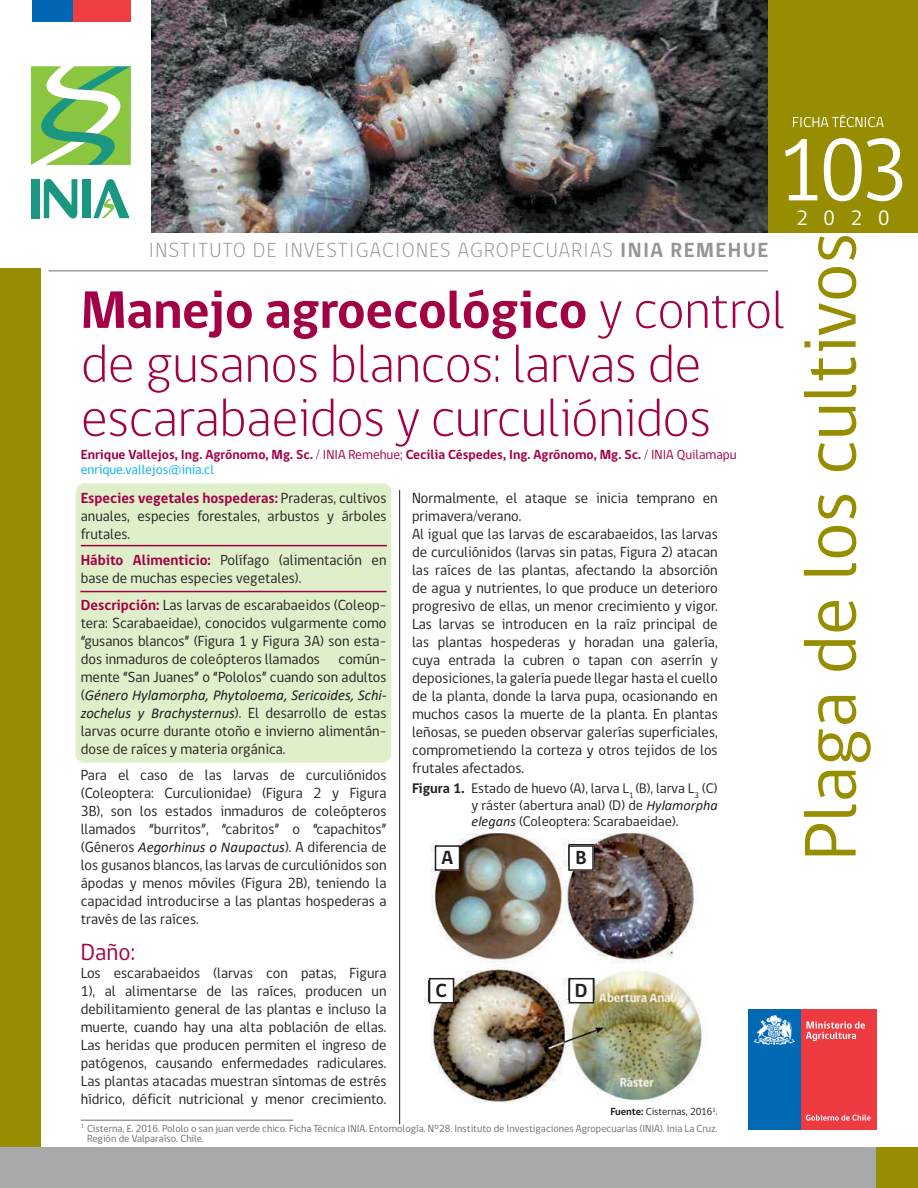
<style>
.page{position:relative;width:918px;height:1188px;background:#fff}
.page>*{position:absolute;margin:0;border:0;box-sizing:border-box;transform-origin:0 0}
.t1{font:90.3px "gob CL";color:#fff;scale:.95 1}
.t2{font:75px "gob CL";color:#968d00}
.t3{font:300 54px/54px "gob CL";letter-spacing:-.01em;color:#a30146}
.t4{font:24px "gob CL";color:#a30146}
.t5{font:21.3px "gob CL";color:#fff}
.t6{font:300 21px "gob CL";letter-spacing:.065em;color:#939598}
.t7{font:700 19.5px "gob CL";color:#231f20}
.t8{font:15px/18px "gob CL";color:#231f20;text-align:justify}
.t9{font:italic 15px/18px "Calibri";color:#231f20}
.t10{font:14.25px/16.5px "gob CL";color:#231f20;text-align:justify}
.t11{font:700 13.5px/15px "gob CL";color:#a30146}
.t12{font:10.5px/16.8px "gob CL";color:#6c6d70;text-align:right}
.s1{font-weight:700}
.s2{font-weight:400}
.s3{font-weight:400;color:#00aeef}
.s4{font-weight:700;color:#a30146}
.s5{font-family:"gob CL";font-style:normal}
.s6{font-family:"Calibri";font-style:italic}
.s7{font-weight:700;color:#231f20}
.s8{color:#231f20}
</style>
<div class="page">
<div style="left:76px;top:483px;width:315px;height:280px;background:#deefc9;border-radius:9px"></div>
<img style="left:424px;top:833px;width:281px;height:270px">
<div style="left:748px;top:1009px;width:53px;height:121px;background:#0168b3"></div>
<div style="left:801px;top:1009px;width:76px;height:121px;background:#ee3a41"></div>
<svg style="left:754px;top:1015px;width:41px;height:30px"></svg>
<svg style="left:806px;top:1021px;width:59px;height:20px"></svg>
<svg style="left:806px;top:1115px;width:65px;height:6px"></svg>
<div style="left:768px;top:0;width:150px;height:233px;background:#968d00"></div>
<div style="left:876px;top:1148px;width:42px;height:40px;background:#968d00"></div>
<div style="left:0;top:268px;width:41px;height:920px;background:#968d00"></div>
<img style="left:151px;top:0;width:617px;height:233px">
<svg style="left:44px;top:179px;width:33px;height:39px"></svg>
<div style="left:31px;top:179px;width:9px;height:39px;background:#1b9781"></div>
<div style="left:82px;top:179px;width:9px;height:39px;background:#1b9781"></div>
<svg style="left:93px;top:179px;width:37px;height:39px"></svg>
<svg style="left:31px;top:66px;width:100px;height:99px"></svg>
<div style="left:72px;top:0;width:59px;height:21px;background:#ee3d43"></div>
<div style="left:32px;top:0;width:40px;height:21px;background:#0166b3"></div>
<hr style="left:48px;top:270px;width:720px;height:1px;background:#6c6d70">
<svg style="left:793px;top:115px;width:91px;height:12px"></svg>
<hr style="left:399px;top:490px;width:1px;height:634px;background:#231f20">
<hr style="left:81px;top:545px;width:306px;height:1px;background:#a30146">
<hr style="left:80px;top:591px;width:307px;height:1px;background:#a30146">
<hr style="left:81px;top:1120px;width:212px;height:1px;background:#6c6d70">
<div style="left:0;top:1148px;width:876px;height:40px;background:#a8a9ad"></div>
<div style="left:436px;top:846px;width:24px;height:24px;background:#fff"></div>
<div style="left:435px;top:845px;width:25px;height:26px;border:2px solid #231f20"></div>
<div style="left:569px;top:846px;width:24px;height:24px;background:#fff"></div>
<div style="left:568px;top:845px;width:26px;height:26px;border:2px solid #231f20"></div>
<div style="left:430px;top:979px;width:24px;height:24px;background:#fff"></div>
<div style="left:429px;top:978px;width:25px;height:25px;border:2px solid #231f20"></div>
<div style="left:569px;top:979px;width:24px;height:24px;background:#fff"></div>
<div style="left:569px;top:978px;width:25px;height:25px;border:2px solid #231f20"></div>
<h1 class="t1" style="left:778px;top:109px;width:138px">103</h1>
<h2 class="t2" style="left:779px;top:860px;width:629px;rotate:-90deg">Plaga de los cultivos</h2>
<h3 class="t5" style="left:796px;top:204px;width:95px">2 0 2 0</h3>
<h3 class="t6" style="left:149px;top:236px;width:621px">INSTITUTO DE INVESTIGACIONES AGROPECUARIAS <span class="s1">INIA REMEHUE</span></h3>
<h3 class="t3" style="left:81px;top:284px;width:706px"><span class="s1">Manejo agroecológico</span> y control de gusanos blancos: larvas de escarabaeidos y curculiónidos</h3>
<p class="t11" style="left:81px;top:448px;width:657px">Enrique Vallejos, Ing. Agrónomo, Mg. Sc. <span class="s2">/ INIA Remehue;</span> Cecilia Céspedes, Ing. Agrónomo, Mg. Sc. / <span class="s2">INIA Quilamapu </span><span class="s3">enrique.vallejos@inia.cl</span></p>
<p class="t8" style="left:81px;top:489px;width:307px"><span class="s4">Especies vegetales hospederas:</span> Praderas, cultivos anuales, especies forestales, arbustos y árboles frutales.</p>
<p class="t8" style="left:81px;top:551px;width:307px"><span class="s4">Hábito Alimenticio:</span> Polífago (alimentación en base de muchas especies vegetales).</p>
<p class="t8" style="left:81px;top:596px;width:307px"><span class="s4">Descripción:</span> Las larvas de escarabaeidos (Coleop&shy;tera: Scarabaeidae), conocidos vulgarmente como “gusanos blancos” (Figura 1 y Figura 3A) son esta&shy;dos inmaduros de coleópteros llamados común&shy;mente “San Juanes” o “Pololos” cuando son adultos</p>
<p class="t9" style="left:81px;top:685px;width:307px"><span class="s5">(</span>Género Hylamorpha, Phytoloema, Sericoides, Schi&shy;zochelus y Brachysternus<span class="s5">). El desarrollo de estas</span></p>
<p class="t8" style="left:81px;top:722px;width:307px">larvas ocurre durante otoño e invierno alimentán&shy;dose de raíces y materia orgánica.</p>
<p class="t8" style="left:81px;top:766px;width:307px">Para el caso de las larvas de curculiónidos (Coleoptera: Curculionidae) (Figura 2 y Figura 3B), son los estados inmaduros de coleópteros llamados “burritos”, “cabritos” o “capachitos” (Géneros <span class="s6">Aegorhinus o Naupactus</span>). A diferencia de los gusanos blancos, las larvas de curculiónidos son ápodas y menos móviles (Figura 2B), teniendo la capacidad introducirse a las plantas hospederas a través de las raíces.</p>
<h3 class="t4" style="left:81px;top:936px;width:56px">Daño:</h3>
<p class="t8" style="left:81px;top:964px;width:307px">Los escarabaeidos (larvas con patas, Figura 1), al alimentarse de las raíces, producen un debilitamiento general de las plantas e incluso la muerte, cuando hay una alta población de ellas.<br>Las heridas que producen permiten el ingreso de patógenos, causando enfermedades radiculares.<br>Las plantas atacadas muestran síntomas de estrés hídrico, déficit nutricional y menor crecimiento.</p>
<p class="t8" style="left:412px;top:489px;width:307px;text-align:left">Normalmente, el ataque se inicia temprano en primavera/verano.<br>Al igual que las larvas de escarabaeidos, las larvas de curculiónidos (larvas sin patas, Figura 2) atacan las raíces de las plantas, afectando la absorción de agua y nutrientes, lo que produce un deterioro progresivo de ellas, un menor crecimiento y vigor.<br>Las larvas se introducen en la raíz principal de las plantas hospederas y horadan una galería, cuya entrada la cubren o tapan con aserrín y deposiciones, la galería puede llegar hasta el cuello de la planta, donde la larva pupa, ocasionando en muchos casos la muerte de la planta. En plantas leñosas, se pueden observar galerías superficiales, comprometiendo la corteza y otros tejidos de los frutales afectados.</p>
<p class="t10" style="left:472px;top:781px;width:248px;text-indent:-60px"><span class="s1">Figura 1.</span> Estado de huevo (A), larva L<sub>1</sub> (B), larva L<sub>3</sub> (C) y ráster (abertura anal) (D) de <span class="s6">Hylamorpha elegans</span> (Coleoptera: Scarabaeidae).</p>
<h3 class="t7" style="left:442px;top:844px;width:13px">A</h3>
<h3 class="t7" style="left:575px;top:844px;width:13px">B</h3>
<h3 class="t7" style="left:436px;top:977px;width:13px">C</h3>
<h3 class="t7" style="left:575px;top:977px;width:14px">D</h3>
<p class="t12" style="left:81px;top:1103px;width:638px"><span class="s7">Fuente:</span> <span class="s8">Cisternas, 2016</span><sup>1</sup><span class="s8">.<br></span><sup>1</sup> Cisterna, E. 2016. Pololo o san juan verde chico. Ficha Técnica INIA. Entomología. N°28. Instituto de Investigaciones Agropecuarias (INIA). Inia La Cruz.</p>
<p class="t12" style="left:87px;top:1131px;width:118px">Región de Valparaíso. Chile.</p>
</div>
